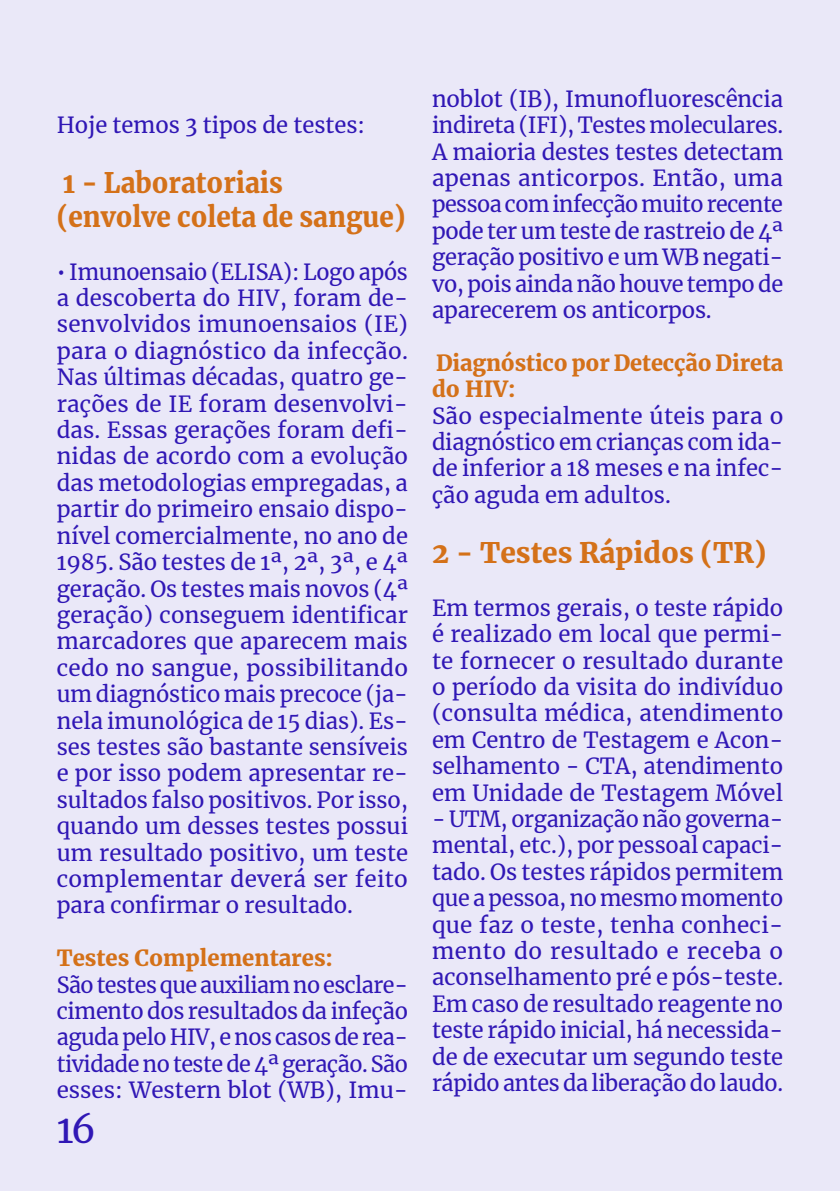
<style>
.page{position:relative;width:840px;height:1191px;background:#fff}
.page>*{position:absolute;margin:0;border:0;box-sizing:border-box;transform-origin:0 0}
.t1{font:38px "Merriweather";color:#3017b5}
.t2{font:900 28px/33.6px "Merriweather";color:#d47119;scale:.93 1}
.t3{font:900 28px "Merriweather";color:#d47119}
.t4{font:22px/26.4px "Merriweather";color:#3017b5;text-align:justify}
.t5{font:900 22px/26.4px "Merriweather";letter-spacing:-.005em;color:#d47119}
</style>
<div class="page">
<div style="left:0;top:0;width:839px;height:1191px;background:#eae8f8"></div>
<p class="t4" style="left:57px;top:111px;width:310px">Hoje temos 3 tipos de testes:</p>
<p class="t2" style="left:57px;top:165px;width:376px">1 - Laboratoriais<br>(envolve coleta de sangue)</p>
<p class="t4" style="left:57px;top:258px;width:353px">• Imunoensaio (ELISA): Logo após a descoberta do HIV, foram de&shy;senvolvidos imunoensaios (IE) para o diagnóstico da infecção.<br>Nas últimas décadas, quatro ge&shy;rações de IE foram desenvolvi&shy;das. Essas gerações foram defi&shy;nidas de acordo com a evolução das metodologias empregadas, a partir do primeiro ensaio dispo&shy;nível comercialmente, no ano de 1985. São testes de 1ª, 2ª, 3ª, e 4ª geração. Os testes mais novos (4ª geração) conseguem identificar marcadores que aparecem mais cedo no sangue, possibilitando um diagnóstico mais precoce (ja&shy;nela imunológica de 15 dias). Es&shy;ses testes são bastante sensíveis e por isso podem apresentar re&shy;sultados falso positivos. Por isso, quando um desses testes possui um resultado positivo, um teste complementar deverá ser feito para confirmar o resultado.</p>
<p class="t5" style="left:57px;top:944px;width:278px">Testes Complementares:</p>
<p class="t4" style="left:57px;top:970px;width:352px">São testes que auxiliam no esclare&shy;cimento dos resultados da infeção aguda pelo HIV, e nos casos de rea&shy;tividade no teste de 4ª geração. São esses: Western blot (WB), Imu-</p>
<h1 class="t1" style="left:57px;top:1103px;width:41px">16</h1>
<p class="t4" style="left:432px;top:85px;width:352px">noblot (IB), Imunofluorescência indireta (IFI), Testes moleculares.<br>A maioria destes testes detectam apenas anticorpos. Então, uma pessoa com infecção muito recente pode ter um teste de rastreio de 4ª geração positivo e um WB negati&shy;vo, pois ainda não houve tempo de aparecerem os anticorpos.</p>
<p class="t5" style="left:432px;top:349px;width:352px">Diagnóstico por Detecção Direta do HIV:</p>
<p class="t4" style="left:432px;top:402px;width:353px">São especialmente úteis para o diagnóstico em crianças com ida&shy;de inferior a 18 meses e na infec&shy;ção aguda em adultos.</p>
<p class="t3" style="left:432px;top:533px;width:336px">2 - Testes Rápidos (TR)</p>
<p class="t4" style="left:432px;top:594px;width:353px">Em termos gerais, o teste rápido é realizado em local que permi&shy;te fornecer o resultado durante o período da visita do indivíduo (consulta médica, atendimento em Centro de Testagem e Acon&shy;selhamento - CTA, atendimento em Unidade de Testagem Móvel</p>
<p class="t4" style="left:432px;top:805px;width:352px">- UTM, organização não governa&shy;mental, etc.), por pessoal capaci&shy;tado. Os testes rápidos permitem que a pessoa, no mesmo momento que faz o teste, tenha conheci&shy;mento do resultado e receba o aconselhamento pré e pós-teste.<br>Em caso de resultado reagente no teste rápido inicial, há necessida&shy;de de executar um segundo teste rápido antes da liberação do laudo.</p>
</div>
